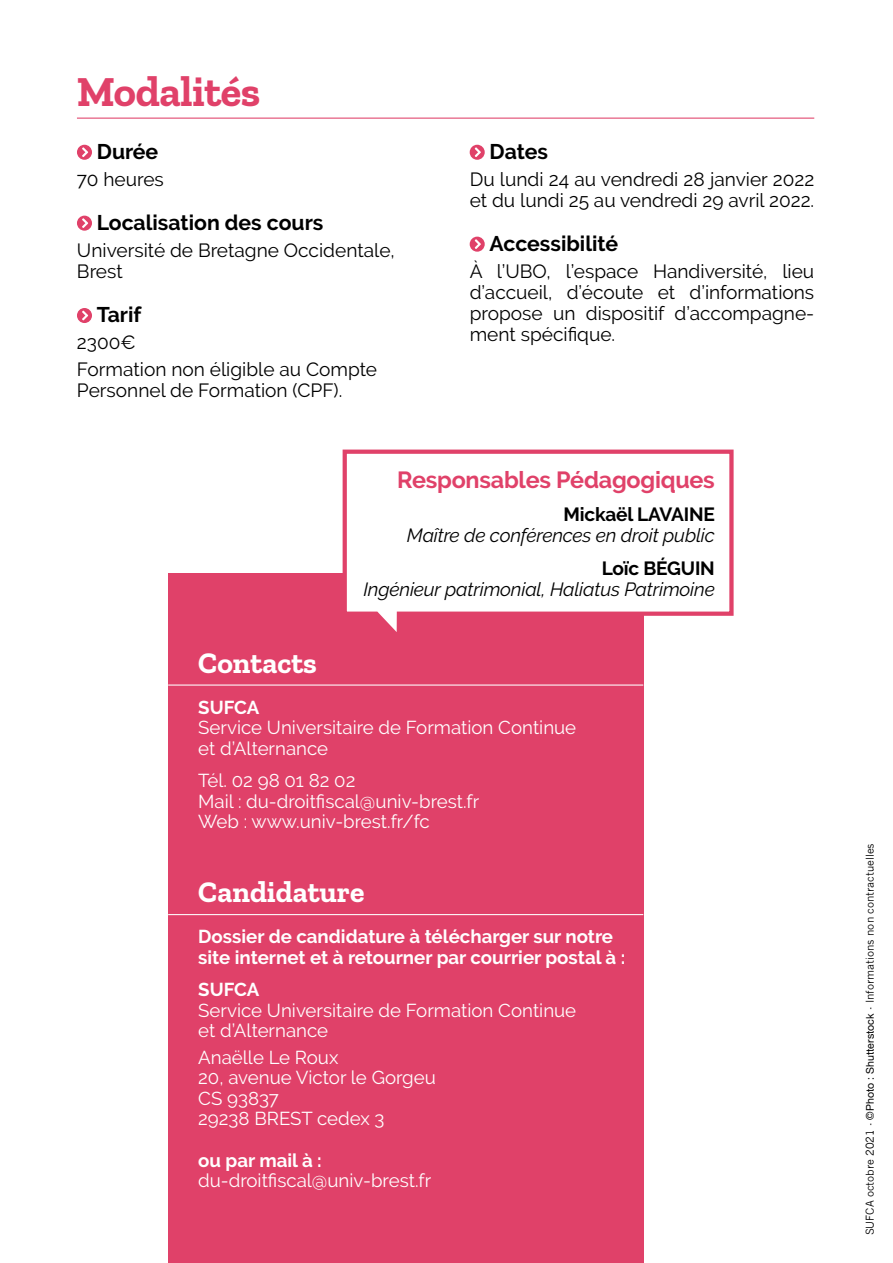
<style>
.page{position:relative;width:893px;height:1263px;background:#fff}
.page>*{position:absolute;margin:0;border:0;box-sizing:border-box;transform-origin:0 0}
.t1{font:700 42.45px "Zilla Slab";letter-spacing:-.01em;color:#e04169}
.t2{font:700 29.7px "Zilla Slab";color:#fff}
.t3{font:700 23.4px "Raleway";letter-spacing:-.01em;color:#e04169}
.t4{font:700 21.15px "Raleway";color:#000}
.t5{font:19.05px/21px "Raleway";color:#000}
.t6{font:italic 19.05px "Raleway";letter-spacing:-.01em;color:#000}
.t7{font:700 19.05px "Raleway";letter-spacing:-.01em;color:#000}
.t8{font:18.6px/20.5px "Raleway";color:#fff}
.t9{font:700 18.6px/20.5px "Raleway";color:#fff}
.t10{font:10.65px "News Gothic";color:#000}
.s1{font-family:"Helvetica Neue"}
</style>
<div class="page">
<div style="left:168px;top:573px;width:475px;height:690px;background:#e04169"></div>
<hr style="left:168px;top:684px;width:475px;height:2px;background:#fff">
<hr style="left:168px;top:914px;width:475px;height:1px;background:#fff">
<svg style="left:77px;top:145px;width:15px;height:15px"></svg>
<svg style="left:77px;top:216px;width:15px;height:15px"></svg>
<svg style="left:77px;top:308px;width:15px;height:15px"></svg>
<svg style="left:470px;top:145px;width:15px;height:15px"></svg>
<svg style="left:470px;top:237px;width:15px;height:15px"></svg>
<hr style="left:77px;top:118px;width:737px;height:1px;background:#e04169">
<svg style="left:342px;top:449px;width:392px;height:199px"></svg>
<h1 class="t1" style="left:77px;top:67px;width:185px">Modalités</h1>
<p class="t4" style="left:97px;top:139px;width:63px">Durée</p>
<p class="t5" style="left:77px;top:168px;width:88px">70 heures</p>
<p class="t4" style="left:97px;top:210px;width:228px">Localisation des cours</p>
<p class="t5" style="left:77px;top:239px;width:319px">Université de Bretagne Occidentale,<br>Brest</p>
<p class="t4" style="left:97px;top:302px;width:46px">Tarif</p>
<p class="t5" style="left:77px;top:329px;width:302px;line-height:27px">2300€<br>Formation non éligible au Compte</p>
<p class="t5" style="left:77px;top:380px;width:267px">Personnel de Formation (CPF).</p>
<p class="t4" style="left:490px;top:139px;width:60px">Dates</p>
<p class="t5" style="left:470px;top:168px;width:346px">Du lundi 24 au vendredi 28 janvier 2022 et du lundi 25 au vendredi 29 avril 2022.</p>
<p class="t4" style="left:490px;top:231px;width:130px">Accessibilité</p>
<p class="t5" style="left:470px;top:260px;width:346px;text-align:justify">À l’UBO, l’espace Handiversité, lieu d’accueil, d’écoute et d’informations propose un dispositif d’accompagne&shy;ment spécifique.</p>
<p class="t3" style="left:397px;top:466px;width:319px">Responsables Pédagogiques</p>
<p class="t7" style="left:563px;top:503px;width:153px">Mickaël LAVAINE</p>
<p class="t6" style="left:407px;top:524px;width:309px">Maître de conférences en droit public</p>
<p class="t7" style="left:602px;top:557px;width:114px">Loïc BÉGUIN</p>
<p class="t6" style="left:363px;top:578px;width:353px">Ingénieur patrimonial, Haliatus Patrimoine</p>
<h2 class="t2" style="left:198px;top:646px;width:120px">Contacts</h2>
<p class="t9" style="left:198px;top:697px;width:63px">SUFCA</p>
<p class="t8" style="left:198px;top:717px;width:380px">Service Universitaire de Formation Continue et d’Alternance</p>
<p class="t8" style="left:198px;top:770px;width:283px">Tél. 02 98 01 82 02<br>Mail : du-droitfiscal@univ-brest.fr<br>Web : www.univ-brest.fr/fc</p>
<h2 class="t2" style="left:198px;top:875px;width:168px">Candidature</h2>
<p class="t9" style="left:198px;top:926px;width:429px">Dossier de candidature à télécharger sur notre site internet et à retourner par courrier postal à :</p>
<p class="t9" style="left:198px;top:979px;width:63px">SUFCA</p>
<p class="t8" style="left:198px;top:1000px;width:380px">Service Universitaire de Formation Continue et d’Alternance</p>
<p class="t8" style="left:198px;top:1047px;width:239px">Anaëlle Le Roux<br>20, avenue Victor le Gorgeu<br>CS 93837<br>29238 BREST cedex 3</p>
<p class="t9" style="left:198px;top:1150px;width:125px">ou par mail à :</p>
<p class="t8" style="left:198px;top:1170px;width:235px">du-droitfiscal@univ-brest.fr</p>
<p class="t10" style="left:864px;top:1235px;width:394px;rotate:-90deg">SUFCA octobre 2021 - <span class="s1">©Photo : Shutterstock</span> - Informations non contractuelles</p>
</div>
